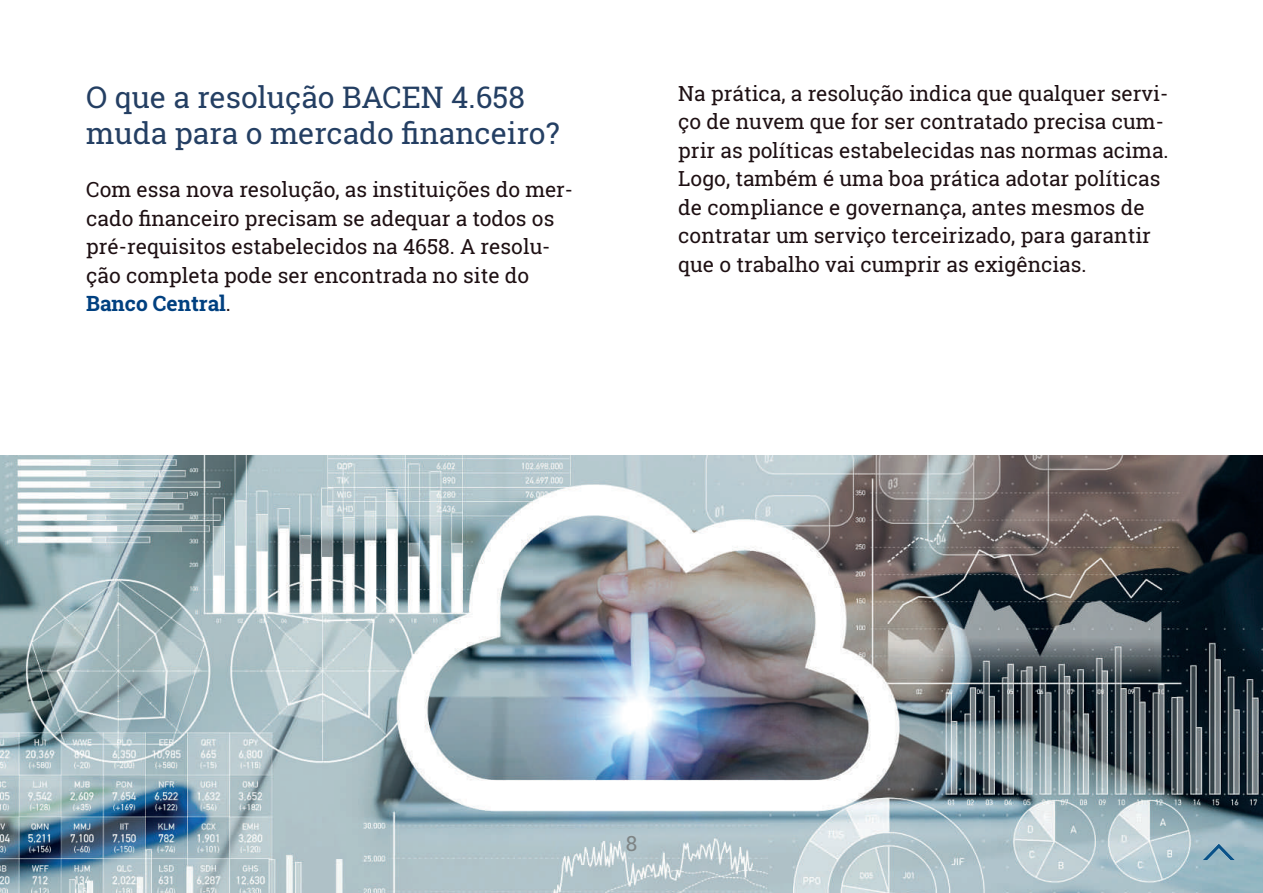
<style>
.page{position:relative;width:1263px;height:893px;background:#fff}
.page>*{position:absolute;margin:0;border:0;box-sizing:border-box;transform-origin:0 0}
.t1{font:30px/36px "Roboto Slab";color:#243f63}
.t2{font:21px/28.5px "Roboto Slab";color:#1e1013}
.t3{font:21px "Roboto Slab";color:#7e8485}
.s1{font-weight:700;color:#004080}
</style>
<div class="page">
<img style="left:0;top:455px;width:1263px;height:438px">
<img style="left:1198px;top:832px;width:41px;height:41px">
<h1 class="t1" style="left:86px;top:78px;width:475px">O que a resolução BACEN 4.658 muda para o mercado financeiro?</h1>
<p class="t2" style="left:86px;top:175px;width:488px">Com essa nova resolução, as instituições do mer&shy;cado financeiro precisam se adequar a todos os pré-requisitos estabelecidos na 4658. A resolu&shy;ção completa pode ser encontrada no site do <span class="s1">Banco Central</span>.</p>
<p class="t2" style="left:678px;top:79px;width:492px">Na prática, a resolução indica que qualquer servi&shy;ço de nuvem que for ser contratado precisa cum&shy;prir as políticas estabelecidas nas normas acima.<br>Logo, também é uma boa prática adotar políticas de compliance e governança, antes mesmos de contratar um serviço terceirizado, para garantir que o trabalho vai cumprir as exigências.</p>
<p class="t3" style="left:626px;top:829px;width:13px">8</p>
</div>
